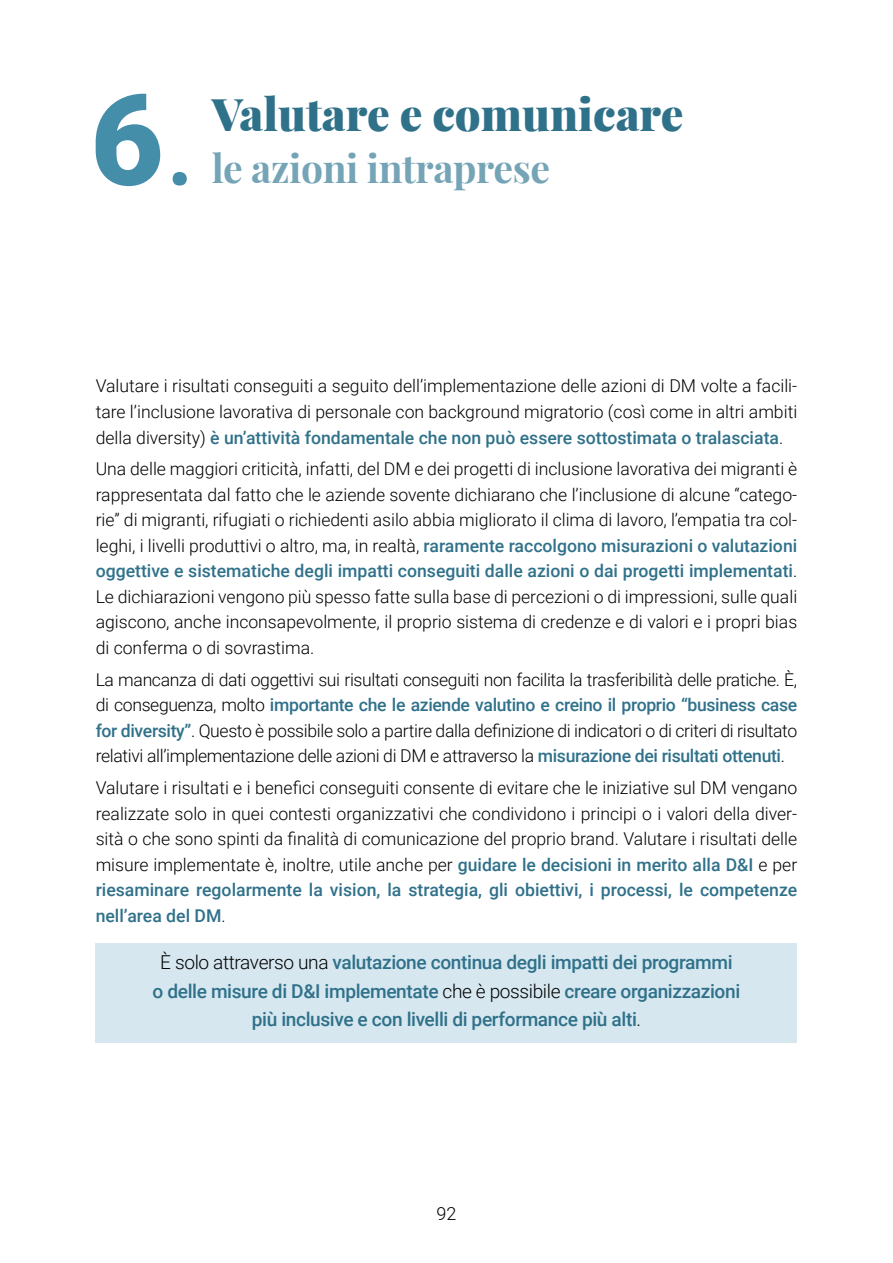
<style>
.page{position:relative;width:893px;height:1263px;background:#fff}
.page>*{position:absolute;margin:0;border:0;box-sizing:border-box;transform-origin:0 0}
.t1{font:900 126.3px "Roboto";color:#458eaa}
.t2{font:900 45px "Playfair Display";color:#30718a}
.t3{font:700 39px "Playfair Display";letter-spacing:-.01em;color:#74a4b6}
.t4{font:500 19.2px/28.5px "Roboto";letter-spacing:-.02em;color:#30718a;text-align:center}
.t5{font:300 18px "Roboto";color:#000}
.t6{font:300 17.7px/25.5px "Roboto";color:#000;text-align:justify}
.s1{font-weight:400}
.s2{font-weight:500;color:#30718a}
.s3{font-weight:300;color:#000}
</style>
<div class="page">
<div style="left:96px;top:943px;width:701px;height:100px;background:#d6e7f0"></div>
<h1 class="t1" style="left:91px;top:51px;width:108px">6<span class="s1">.</span></h1>
<h2 class="t2" style="left:212px;top:78px;width:473px">Valutare e comunicare</h2>
<h3 class="t3" style="left:212px;top:138px;width:340px">le azioni intraprese</h3>
<p class="t6" style="left:96px;top:373px;width:703px">Valutare i risultati conseguiti a seguito dell’implementazione delle azioni di DM volte a facili&shy;tare l’inclusione lavorativa di personale con background migratorio (così come in altri ambiti della diversity) <span class="s2">è un’attività fondamentale che non può essere sottostimata o tralasciata</span>.</p>
<p class="t6" style="left:96px;top:456px;width:703px">Una delle maggiori criticità, infatti, del DM e dei progetti di inclusione lavorativa dei migranti è rappresentata dal fatto che le aziende sovente dichiarano che l’inclusione di alcune “catego&shy;rie” di migranti, rifugiati o richiedenti asilo abbia migliorato il clima di lavoro, l’empatia tra col&shy;leghi, i livelli produttivi o altro, ma, in realtà, <span class="s2">raramente raccolgono misurazioni o valutazioni oggettive e sistematiche degli impatti conseguiti dalle azioni o dai progetti implementati</span>.<br>Le dichiarazioni vengono più spesso fatte sulla base di percezioni o di impressioni, sulle quali agiscono, anche inconsapevolmente, il proprio sistema di credenze e di valori e i propri bias di conferma o di sovrastima.</p>
<p class="t6" style="left:96px;top:666px;width:703px">La mancanza di dati oggettivi sui risultati conseguiti non facilita la trasferibilità delle pratiche. È, di conseguenza, molto <span class="s2">importante che le aziende valutino e creino il proprio “business case for diversity”</span>. Questo è possibile solo a partire dalla definizione di indicatori o di criteri di risultato relativi all’implementazione delle azioni di DM e attraverso la <span class="s2">misurazione dei risultati ottenuti</span>.</p>
<p class="t6" style="left:96px;top:774px;width:703px">Valutare i risultati e i benefici conseguiti consente di evitare che le iniziative sul DM vengano realizzate solo in quei contesti organizzativi che condividono i principi o i valori della diver&shy;sità o che sono spinti da finalità di comunicazione del proprio brand. Valutare i risultati delle misure implementate è, inoltre, utile anche per <span class="s2">guidare le decisioni in merito alla D&amp;I</span> e per <span class="s2">riesaminare regolarmente la vision, la strategia, gli obiettivi, i processi, le competenze nell’area del DM</span>.</p>
<p class="t4" style="left:153px;top:947px;width:589px"><span class="s3">È solo attraverso una</span> valutazione continua degli impatti dei programmi o delle misure di D&amp;I implementate <span class="s3">che è possibile</span> creare organizzazioni più inclusive e con livelli di performance più alti<span class="s3">.</span></p>
<p class="t5" style="left:436px;top:1201px;width:21px">92</p>
</div>
